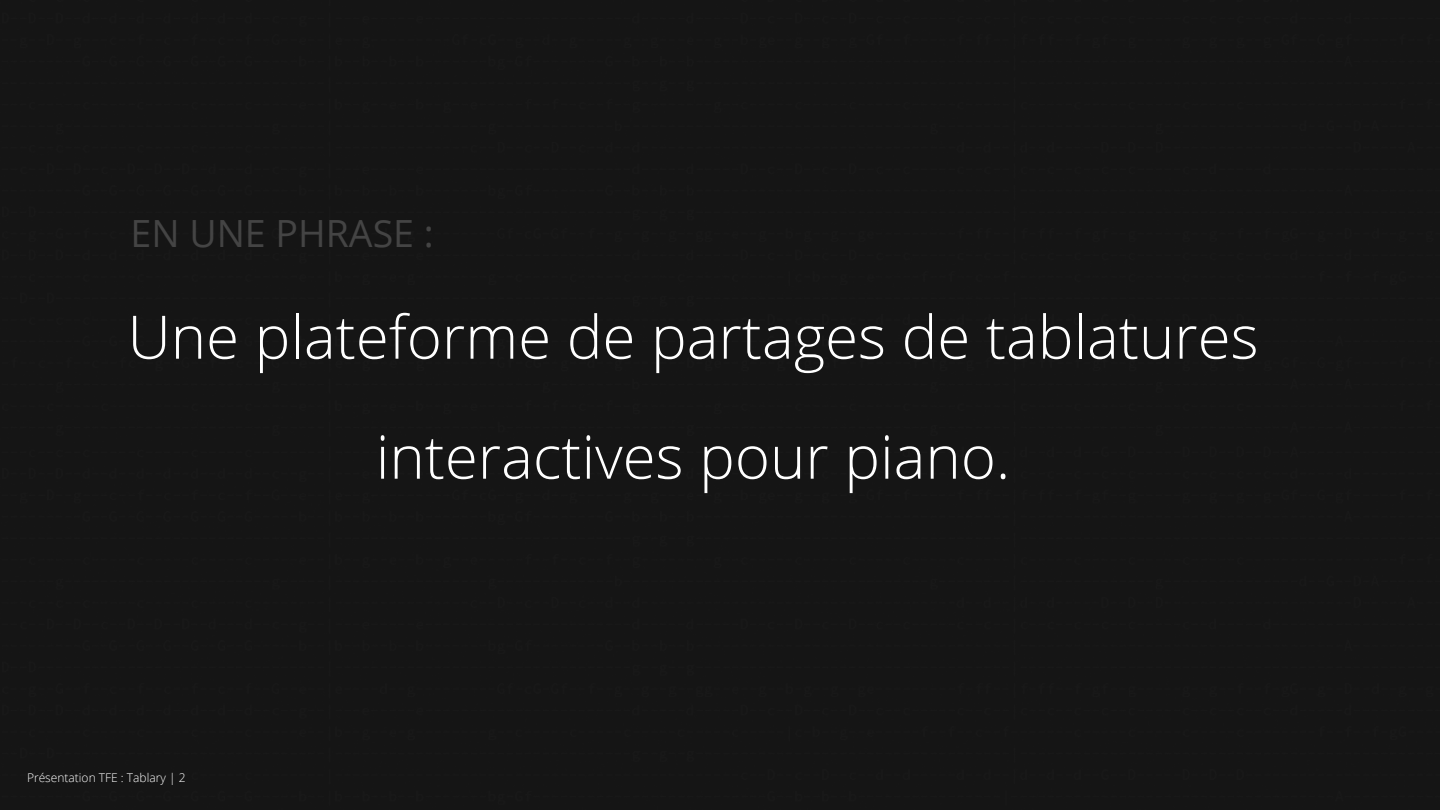
<style>
.page{position:relative;width:1440px;height:810px;background:#fff}
.page>*{position:absolute;margin:0;border:0;box-sizing:border-box;transform-origin:0 0}
.t1{font:300 60px/120px "Open Sans";color:#fff;text-align:center}
.t2{font:37.5px "Open Sans";color:#444}
.t3{font:300 12px "Open Sans";color:#fff}
</style>
<div class="page">
<div style="left:0;top:0;width:1440px;height:443px;background:#151515"></div>
<div style="left:0;top:443px;width:1440px;height:367px;background:#151515"></div>
<p class="t2" style="left:130px;top:208px;width:305px">EN UNE PHRASE :</p>
<p class="t1" style="left:128px;top:275px;width:1132px">Une plateforme de partages de tablatures interactives pour piano.</p>
<p class="t3" style="left:27px;top:770px;width:160px">Présentation TFE : Tablary | 2</p>
</div>
